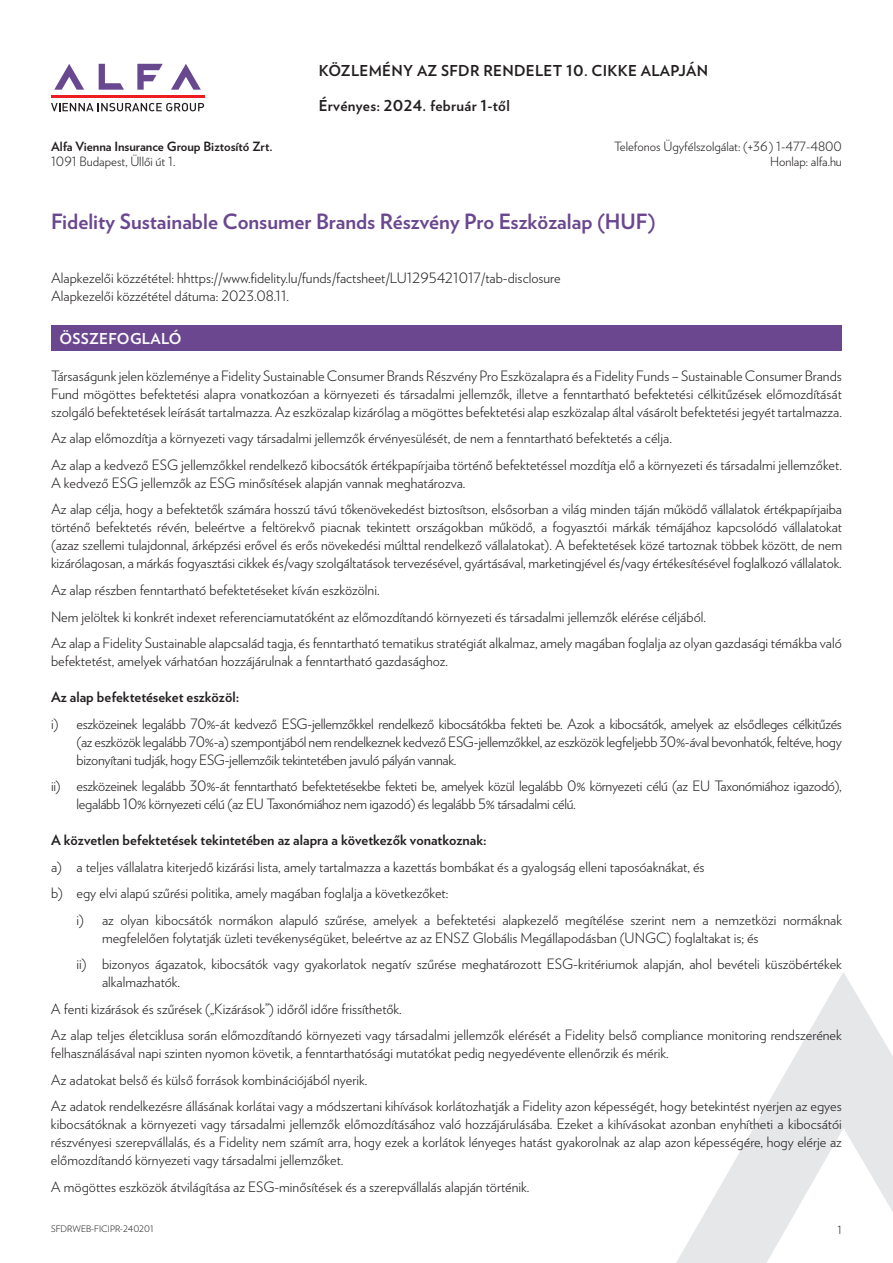
<style>
.page{position:relative;width:893px;height:1263px;background:#fff}
.page>*{position:absolute;margin:0;border:0;box-sizing:border-box;transform-origin:0 0}
.t1{font:700 21px "Verlag";color:#6a478f}
.t2{font:700 15px "Verlag";letter-spacing:.02em;color:#231f20}
.t3{font:700 15px "Verlag";letter-spacing:.02em;color:#fff}
.t4{font:300 14.25px/18px "Verlag";color:#231f20}
.t5{font:300 14.25px/18px "Verlag";letter-spacing:-.02em;color:#231f20}
.t6{font:700 14.25px "Verlag";color:#231f20}
.t7{font:300 12.75px/15px "Verlag";color:#231f20;text-align:right}
.t8{font:700 12.75px "Verlag";color:#231f20}
.t9{font:300 11.25px "Verlag";color:#231f20}
.t10{font:300 9px "Verlag";color:#231f20}
</style>
<div class="page">
<svg style="left:171px;top:64px;width:30px;height:26px"></svg>
<svg style="left:137px;top:64px;width:26px;height:26px"></svg>
<svg style="left:99px;top:64px;width:25px;height:26px"></svg>
<svg style="left:54px;top:64px;width:30px;height:26px"></svg>
<hr style="left:51px;top:95px;width:153px;height:3px;background:#ee1d23">
<svg style="left:51px;top:103px;width:153px;height:8px"></svg>
<svg style="left:676px;top:972px;width:217px;height:291px"></svg>
<div style="left:51px;top:325px;width:791px;height:26px;background:#6a478f"></div>
<p class="t8" style="left:51px;top:136px;width:223px">Alfa Vienna Insurance Group Biztosító Zrt.</p>
<p class="t7" style="left:51px;top:153px;width:126px">1091 Budapest, Üllői út 1.</p>
<p class="t2" style="left:319px;top:59px;width:391px">KÖZLEMÉNY AZ SFDR RENDELET 10. CIKKE ALAPJÁN</p>
<p class="t2" style="left:319px;top:94px;width:192px">Érvényes: 2024. február 1-től</p>
<p class="t7" style="left:614px;top:138px;width:229px">Telefonos Ügyfélszolgálat: (+36 ) 1-477-4800<br>Honlap: alfa.hu</p>
<h1 class="t1" style="left:51px;top:205px;width:606px">Fidelity Sustainable Consumer Brands Részvény Pro Eszközalap (HUF)</h1>
<p class="t4" style="left:51px;top:268px;width:511px">Alapkezelői közzététel: hhttps://www.fidelity.lu/funds/factsheet/LU1295421017/tab-disclosure<br>Alapkezelői közzététel dátuma: 2023.08.11.</p>
<p class="t3" style="left:60px;top:327px;width:124px">ÖSSZEFOGLALÓ</p>
<p class="t4" style="left:51px;top:366px;width:792px;text-align:justify">Társaságunk jelen közleménye a Fidelity Sustainable Consumer Brands Részvény Pro Eszközalapra és a Fidelity Funds – Sustainable Consumer Brands Fund mögöttes befektetési alapra vonatkozóan a környezeti és társadalmi jellemzők, illetve a fenntartható befektetési célkitűzések előmozdítását szolgáló befektetések leírását tartalmazza. Az eszközalap kizárólag a mögöttes befektetési alap eszközalap által vásárolt befektetési jegyét tartalmazza.</p>
<p class="t4" style="left:51px;top:424px;width:792px;line-height:26.5px">Az alap előmozdítja a környezeti vagy társadalmi jellemzők érvényesülését, de nem a fenntartható befektetés a célja.<br>Az alap a kedvező ESG jellemzőkkel rendelkező kibocsátók értékpapírjaiba történő befektetéssel mozdítja elő a környezeti és társadalmi jellemzőket.</p>
<p class="t4" style="left:51px;top:469px;width:792px;line-height:26.5px">A kedvező ESG jellemzők az ESG minősítések alapján vannak meghatározva.<br>Az alap célja, hogy a befektetők számára hosszú távú tőkenövekedést biztosítson, elsősorban a világ minden táján működő vállalatok értékpapírjaiba</p>
<p class="t4" style="left:51px;top:517px;width:792px;text-align:justify">történő befektetés révén, beleértve a feltörekvő piacnak tekintett országokban működő, a fogyasztói márkák témájához kapcsolódó vállalatokat (azaz szellemi tulajdonnal, árképzési erővel és erős növekedési múlttal rendelkező vállalatokat). A befektetések közé tartoznak többek között, de nem kizárólagosan, a márkás fogyasztási cikkek és/vagy szolgáltatások tervezésével, gyártásával, marketingjével és/vagy értékesítésével foglalkozó vállalatok.</p>
<p class="t4" style="left:51px;top:576px;width:792px;line-height:26.5px">Az alap részben fenntartható befektetéseket kíván eszközölni.<br>Nem jelöltek ki konkrét indexet referenciamutatóként az előmozdítandó környezeti és társadalmi jellemzők elérése céljából.<br>Az alap a Fidelity Sustainable alapcsalád tagja, és fenntartható tematikus stratégiát alkalmaz, amely magában foglalja az olyan gazdasági témákba való</p>
<p class="t4" style="left:51px;top:651px;width:399px">befektetést, amelyek várhatóan hozzájárulnak a fenntartható gazdasághoz.</p>
<p class="t6" style="left:51px;top:686px;width:190px">Az alap befektetéseket eszközöl:</p>
<p class="t4" style="left:77px;top:714px;width:767px;text-align:justify;text-indent:-26px">i) eszközeinek legalább 70%-át kedvező ESG-jellemzőkkel rendelkező kibocsátókba fekteti be. Azok a kibocsátók, amelyek az elsődleges célkitűzés (az eszközök legalább 70%-a) szempontjából nem rendelkeznek kedvező ESG-jellemzőkkel, az eszközök legfeljebb 30%-ával bevonhatók, feltéve, hogy bizonyítani tudják, hogy ESG-jellemzőik tekintetében javuló pályán vannak.</p>
<p class="t5" style="left:77px;top:776px;width:767px;text-indent:-26px">ii) eszközeinek legalább 30%-át fenntartható befektetésekbe fekteti be, amelyek közül legalább 0% környezeti célú (az EU Taxonómiához igazodó), legalább 10% környezeti célú (az EU Taxonómiához nem igazodó) és legalább 5% társadalmi célú.</p>
<p class="t6" style="left:51px;top:829px;width:437px">A közvetlen befektetések tekintetében az alapra a következők vonatkoznak:</p>
<p class="t4" style="left:51px;top:852px;width:655px;line-height:26.5px">a) a teljes vállalatra kiterjedő kizárási lista, amely tartalmazza a kazettás bombákat és a gyalogság elleni taposóaknákat, és b) egy elvi alapú szűrési politika, amely magában foglalja a következőket:</p>
<p class="t4" style="left:102px;top:910px;width:741px;text-indent:-26px">i) az olyan kibocsátók normákon alapuló szűrése, amelyek a befektetési alapkezelő megítélése szerint nem a nemzetközi normáknak megfelelően folytatják üzleti tevékenységüket, beleértve az az ENSZ Globális Megállapodásban (UNGC) foglaltakat is; és</p>
<p class="t4" style="left:102px;top:954px;width:741px;text-indent:-26px">ii) bizonyos ágazatok, kibocsátók vagy gyakorlatok negatív szűrése meghatározott ESG-kritériumok alapján, ahol bevételi küszöbértékek alkalmazhatók.</p>
<p class="t4" style="left:51px;top:994px;width:792px;line-height:26.5px">A fenti kizárások és szűrések („Kizárások”) időről időre frissíthetők.<br>Az alap teljes életciklusa során előmozdítandó környezeti vagy társadalmi jellemzők elérését a Fidelity belső compliance monitoring rendszerének</p>
<p class="t4" style="left:51px;top:1039px;width:792px;line-height:26.5px">felhasználásával napi szinten nyomon követik, a fenntarthatósági mutatókat pedig negyedévente ellenőrzik és mérik.<br>Az adatokat belső és külső források kombinációjából nyerik.<br>Az adatok rendelkezésre állásának korlátai vagy a módszertani kihívások korlátozhatják a Fidelity azon képességét, hogy betekintést nyerjen az egyes</p>
<p class="t4" style="left:51px;top:1114px;width:792px;text-align:justify">kibocsátóknak a környezeti vagy társadalmi jellemzők előmozdításához való hozzájárulásába. Ezeket a kihívásokat azonban enyhítheti a kibocsátói részvényesi szerepvállalás, és a Fidelity nem számít arra, hogy ezek a korlátok lényeges hatást gyakorolnak az alap azon képességére, hogy elérje az előmozdítandó környezeti vagy társadalmi jellemzőket.</p>
<p class="t4" style="left:51px;top:1177px;width:480px">A mögöttes eszközök átvilágítása az ESG-minősítések és a szerepvállalás alapján történik.</p>
<p class="t10" style="left:51px;top:1222px;width:104px">SFDRWEB-FICIPR-240201</p>
<p class="t9" style="left:838px;top:1221px;width:6px">1</p>
</div>
